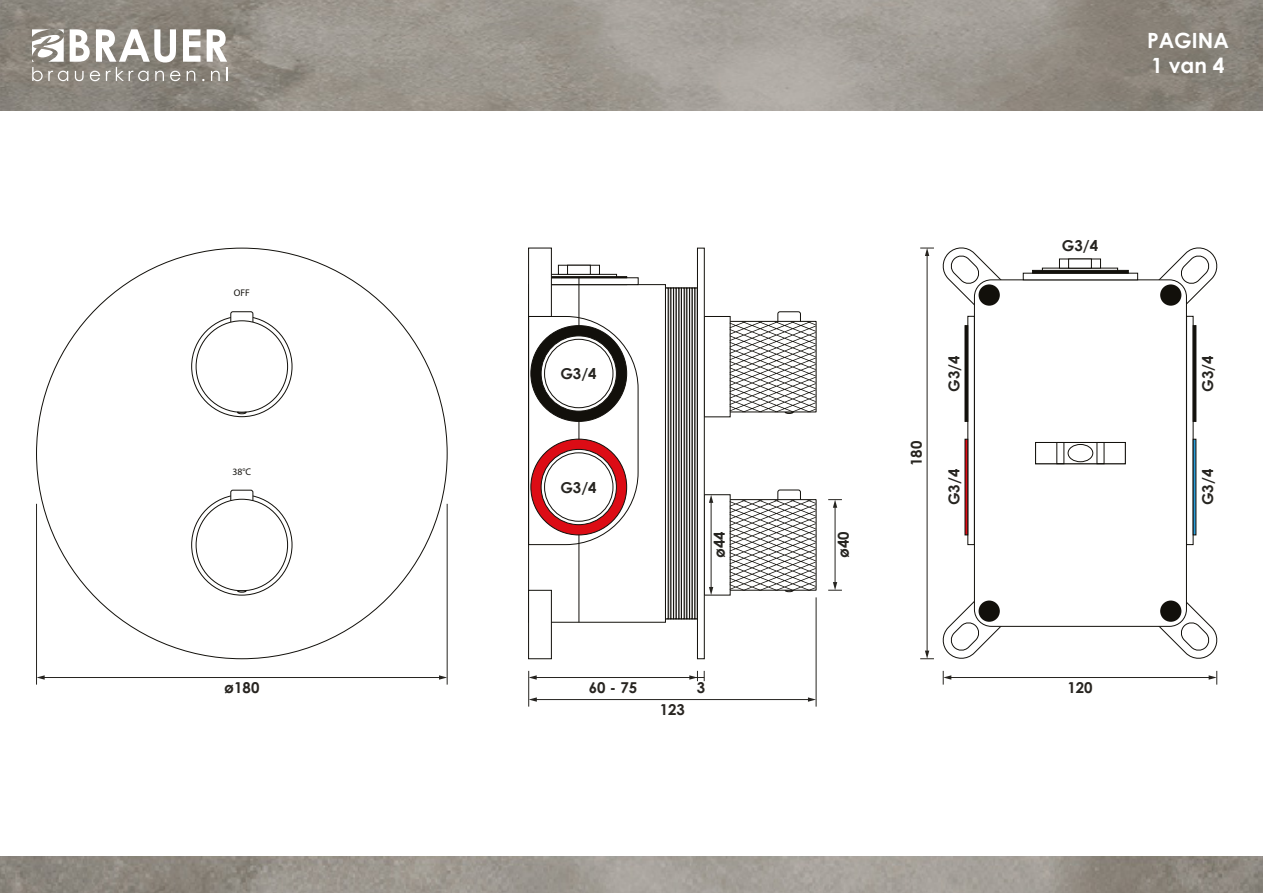
<style>
.page{position:relative;width:1263px;height:893px;background:#fff}
.page>*{position:absolute;margin:0;border:0;box-sizing:border-box;transform-origin:0 0}
.t1{font:700 21px/25.2px "Century Gothic";color:#fff}
.t2{font:700 15px "Century Gothic";color:#262420}
.t3{font:700 15px "Century Gothic";color:#272420}
.t4{font:700 15px "Century Gothic";color:#27241f}
.t5{font:9.75px "Myriad Pro";color:#14120e}
</style>
<div class="page">
<img style="left:0;top:0;width:1263px;height:111px">
<img style="left:0;top:857px;width:1263px;height:36px">
<svg style="left:32px;top:29px;width:195px;height:52px"></svg>
<svg style="left:967px;top:316px;width:8px;height:229px"></svg>
<div style="left:965px;top:439px;width:3px;height:96px;background:#dc0c15;border:1px solid #12100b"></div>
<hr style="left:965px;top:325px;width:3px;height:97px;background:#12100b">
<svg style="left:192px;top:495px;width:100px;height:100px"></svg>
<div style="left:231px;top:490px;width:22px;height:12px;background:#fff;border-radius:2px"></div>
<div style="left:230px;top:490px;width:23px;height:12px;border:1px solid #12100b;border-radius:2px"></div>
<div style="left:196px;top:499px;width:92px;height:92px;background:#fff;border-radius:50%"></div>
<svg style="left:237px;top:590px;width:10px;height:3px"></svg>
<svg style="left:192px;top:316px;width:100px;height:101px"></svg>
<div style="left:231px;top:312px;width:22px;height:12px;background:#fff;border-radius:2px"></div>
<div style="left:230px;top:311px;width:23px;height:13px;border:1px solid #12100b;border-radius:2px"></div>
<div style="left:196px;top:321px;width:92px;height:91px;background:#fff;border-radius:50%"></div>
<svg style="left:237px;top:411px;width:10px;height:3px"></svg>
<hr style="left:36px;top:504px;width:1px;height:181px;background:#262420">
<hr style="left:43px;top:677px;width:397px;height:1px;background:#262420">
<svg style="left:37px;top:675px;width:8px;height:5px"></svg>
<svg style="left:439px;top:675px;width:8px;height:5px"></svg>
<hr style="left:447px;top:504px;width:1px;height:181px;background:#262420">
<hr style="left:950px;top:677px;width:260px;height:1px;background:#262420">
<svg style="left:943px;top:671px;width:8px;height:14px"></svg>
<svg style="left:1209px;top:671px;width:8px;height:14px"></svg>
<hr style="left:927px;top:254px;width:1px;height:398px;background:#27241f">
<svg style="left:920px;top:651px;width:14px;height:8px"></svg>
<svg style="left:920px;top:248px;width:14px;height:8px"></svg>
<div style="left:777px;top:311px;width:24px;height:19px;border:1px solid #12100b;border-radius:2px"></div>
<div style="left:777px;top:490px;width:24px;height:18px;border:1px solid #12100b;border-radius:2px"></div>
<svg style="left:695px;top:288px;width:2px;height:331px"></svg>
<div style="left:692px;top:288px;width:3px;height:331px;background:#fff;border:1px solid #12100b"></div>
<hr style="left:689px;top:288px;width:3px;height:331px;background:#dad8d8">
<svg style="left:687px;top:288px;width:3px;height:331px"></svg>
<div style="left:684px;top:288px;width:3px;height:331px;background:#dad8d8;border:1px solid #12100b"></div>
<svg style="left:679px;top:288px;width:3px;height:331px"></svg>
<div style="left:676px;top:288px;width:3px;height:331px;background:#fff;border:1px solid #12100b"></div>
<hr style="left:673px;top:288px;width:3px;height:331px;background:#dad8d8">
<svg style="left:671px;top:288px;width:3px;height:331px"></svg>
<div style="left:668px;top:288px;width:3px;height:331px;background:#dad8d8;border:1px solid #12100b"></div>
<div style="left:528px;top:284px;width:138px;height:339px;background:#fff;border:1px solid #12100b"></div>
<div style="left:528px;top:590px;width:24px;height:69px;background:#fff;border:1px solid #12100b"></div>
<div style="left:530px;top:277px;width:108px;height:8px;background:#fff;border:1px solid #12100b"></div>
<div style="left:541px;top:276px;width:86px;height:2px;background:#12100b;border:1px solid #12100b"></div>
<div style="left:541px;top:274px;width:76px;height:3px;background:#fff;border:1px solid #12100b"></div>
<div style="left:558px;top:265px;width:42px;height:10px;background:#fff;border:1px solid #12100b"></div>
<div style="left:567px;top:265px;width:24px;height:10px;background:#fff;border:1px solid #12100b"></div>
<div style="left:528px;top:248px;width:24px;height:69px;background:#fff;border:1px solid #12100b"></div>
<hr style="left:578px;top:277px;width:1px;height:345px;background:#12100b">
<svg style="left:528px;top:316px;width:111px;height:229px"></svg>
<div style="left:531px;top:326px;width:96px;height:95px;background:#12100b;border-radius:50%"></div>
<svg style="left:541px;top:336px;width:75px;height:75px"></svg>
<div style="left:541px;top:335px;width:76px;height:76px;border:1px solid #12100b;border-radius:50%"></div>
<div style="left:544px;top:339px;width:69px;height:69px;background:#fff;border-radius:50%"></div>
<div style="left:544px;top:339px;width:69px;height:69px;border:1px solid #12100b;border-radius:50%"></div>
<svg style="left:531px;top:439px;width:96px;height:96px;background:#c90d14"></svg>
<svg style="left:541px;top:449px;width:75px;height:76px"></svg>
<div style="left:541px;top:449px;width:76px;height:76px;border:1px solid #12100b;border-radius:50%"></div>
<div style="left:544px;top:453px;width:69px;height:68px;background:#fff;border-radius:50%"></div>
<div style="left:544px;top:452px;width:69px;height:70px;border:1px solid #12100b;border-radius:50%"></div>
<div style="left:697px;top:248px;width:8px;height:411px;background:#fff;border:1px solid #12100b"></div>
<hr style="left:535px;top:677px;width:156px;height:1px;background:#262420">
<svg style="left:529px;top:675px;width:8px;height:5px"></svg>
<svg style="left:689px;top:671px;width:16px;height:10px"></svg>
<hr style="left:535px;top:699px;width:274px;height:1px;background:#262420">
<svg style="left:529px;top:697px;width:8px;height:5px"></svg>
<svg style="left:808px;top:697px;width:8px;height:5px"></svg>
<hr style="left:528px;top:671px;width:1px;height:36px;background:#262420">
<hr style="left:835px;top:506px;width:1px;height:78px;background:#262420">
<svg style="left:828px;top:582px;width:14px;height:9px"></svg>
<svg style="left:828px;top:499px;width:14px;height:9px"></svg>
<hr style="left:711px;top:501px;width:1px;height:87px;background:#262420">
<svg style="left:709px;top:587px;width:4px;height:8px"></svg>
<svg style="left:709px;top:495px;width:4px;height:8px"></svg>
<hr style="left:816px;top:597px;width:1px;height:110px;background:#262420">
<svg style="left:942px;top:247px;width:59px;height:70px"></svg>
<svg style="left:1159px;top:247px;width:59px;height:70px"></svg>
<svg style="left:942px;top:589px;width:59px;height:70px"></svg>
<svg style="left:1159px;top:602px;width:59px;height:57px"></svg>
<div style="left:974px;top:280px;width:212px;height:346px;background:#fff;border-radius:17px"></div>
<div style="left:974px;top:279px;width:213px;height:348px;border:1px solid #12100b;border-radius:17px"></div>
<div style="left:1160px;top:600px;width:21px;height:22px;background:#12100b;border-radius:50%"></div>
<div style="left:1035px;top:442px;width:91px;height:22px;background:#fff;border:1px solid #12100b"></div>
<div style="left:1068px;top:444px;width:25px;height:18px;border:1px solid #12100b;border-radius:50%"></div>
<div style="left:1056px;top:442px;width:8px;height:22px;border:1px solid #12100b"></div>
<div style="left:1096px;top:442px;width:8px;height:22px;border:1px solid #12100b"></div>
<div style="left:978px;top:284px;width:22px;height:22px;background:#12100b;border-radius:50%"></div>
<div style="left:1160px;top:284px;width:21px;height:22px;background:#12100b;border-radius:50%"></div>
<div style="left:978px;top:600px;width:22px;height:22px;background:#12100b;border-radius:50%"></div>
<div style="left:1186px;top:316px;width:7px;height:229px;background:#fff;border:1px solid #12100b"></div>
<hr style="left:1193px;top:439px;width:3px;height:96px;background:#2a9cd8">
<hr style="left:1193px;top:325px;width:3px;height:97px;background:#12100b">
<div style="left:1023px;top:273px;width:115px;height:7px;background:#fff"></div>
<svg style="left:1032px;top:270px;width:97px;height:4px"></svg>
<div style="left:1042px;top:268px;width:76px;height:3px;background:#fff;border:1px solid #12100b"></div>
<div style="left:1059px;top:259px;width:42px;height:9px;background:#fff;border:1px solid #12100b"></div>
<div style="left:1068px;top:259px;width:24px;height:9px;background:#fff;border:1px solid #12100b"></div>
<svg style="left:730px;top:322px;width:86px;height:92px"></svg>
<svg style="left:730px;top:500px;width:86px;height:92px"></svg>
<p class="t5" style="left:234px;top:287px;width:18px">OFF</p>
<p class="t5" style="left:232px;top:466px;width:20px">38°C</p>
<p class="t3" style="left:224px;top:676px;width:37px">ø180</p>
<p class="t2" style="left:560px;top:362px;width:38px">G3/4</p>
<p class="t2" style="left:560px;top:477px;width:38px">G3/4</p>
<p class="t2" style="left:708px;top:558px;width:28px;rotate:-90deg">ø44</p>
<p class="t2" style="left:832px;top:558px;width:28px;rotate:-90deg">ø40</p>
<p class="t3" style="left:589px;top:676px;width:50px">60 - 75</p>
<p class="t3" style="left:697px;top:676px;width:10px">3</p>
<p class="t3" style="left:660px;top:698px;width:27px">123</p>
<p class="t4" style="left:905px;top:466px;width:27px;rotate:-90deg">180</p>
<p class="t2" style="left:943px;top:392px;width:38px;rotate:-90deg">G3/4</p>
<p class="t2" style="left:943px;top:505px;width:38px;rotate:-90deg">G3/4</p>
<h1 class="t1" style="left:1147px;top:27px;width:83px">PAGINA<br>1 van 4</h1>
<p class="t2" style="left:1062px;top:234px;width:38px">G3/4</p>
<p class="t2" style="left:1196px;top:392px;width:38px;rotate:-90deg">G3/4</p>
<p class="t2" style="left:1196px;top:505px;width:38px;rotate:-90deg">G3/4</p>
<p class="t3" style="left:1067px;top:676px;width:27px">120</p>
</div>
